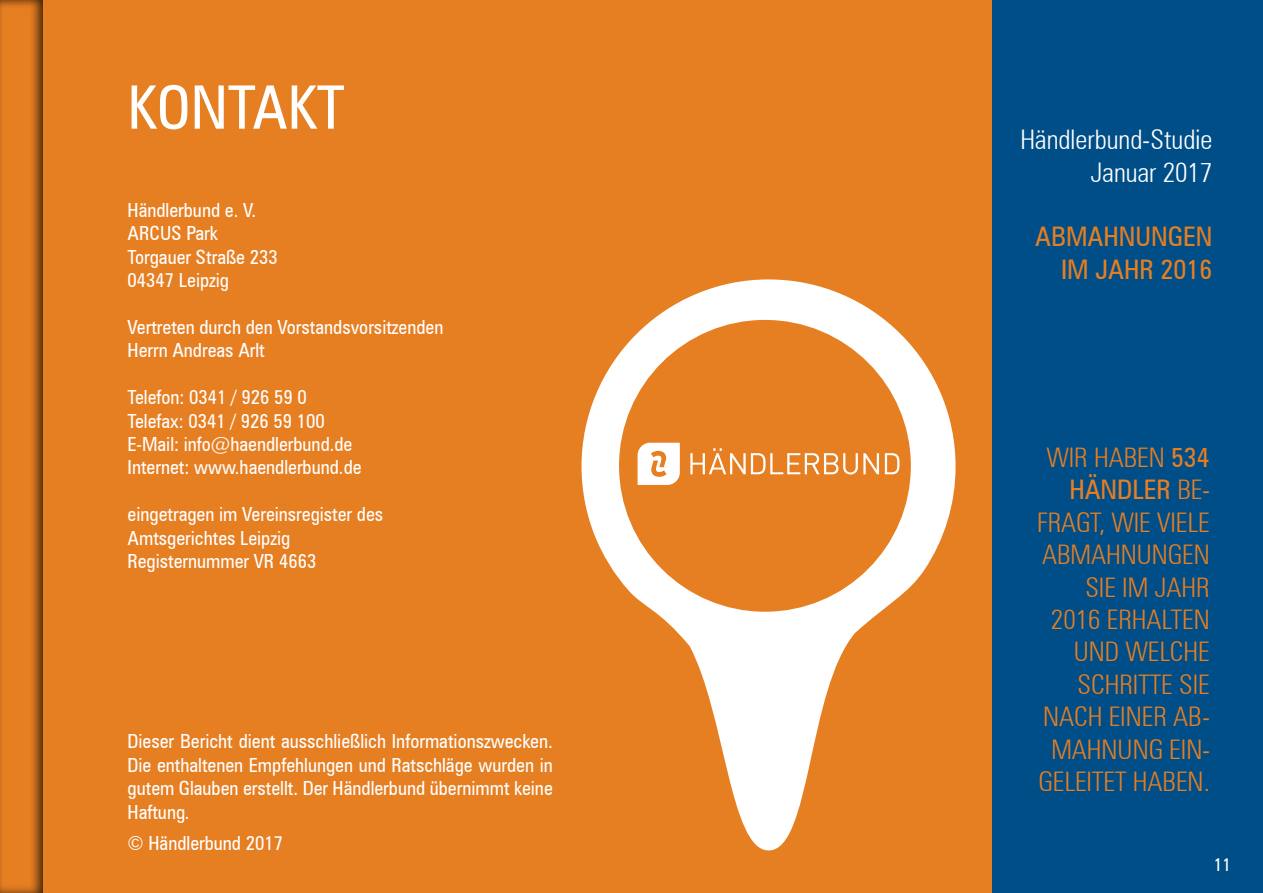
<style>
.page{position:relative;width:1263px;height:893px;background:#fff}
.page>*{position:absolute;margin:0;border:0;box-sizing:border-box;transform-origin:0 0}
.t1{font:condensed 60px "Zurich BT";color:#fff}
.t2{font:300 condensed 27px/32.4px "Zurich BT";color:#e67e22;text-align:right}
.t3{font:300 condensed 27px/32.4px "Zurich BT";color:#fff;text-align:right}
.t4{font:condensed 27px/32.4px "Zurich BT";color:#e67e22;text-align:right}
.t5{font:condensed 19.5px/23.4px "Zurich BT";color:#fff}
.t6{font:condensed 18px "Zurich BT";color:#fff}
.s1{font-weight:400}
</style>
<div class="page">
<div style="left:20px;top:0;width:1243px;height:893px;background:#004e87"></div>
<div style="left:43px;top:0;width:948px;height:893px;background:#e67e22"></div>
<div style="left:0;top:0;width:56px;height:893px;background:#000;opacity:.75"></div>
<svg style="left:581px;top:279px;width:374px;height:572px"></svg>
<svg style="left:690px;top:448px;width:189px;height:26px"></svg>
<svg style="left:885px;top:453px;width:15px;height:21px"></svg>
<svg style="left:638px;top:443px;width:42px;height:42px"></svg>
<h1 class="t1" style="left:128px;top:71px;width:219px">KONTAKT</h1>
<p class="t5" style="left:128px;top:198px;width:152px">Händlerbund e. V.<br>ARCUS Park<br>Torgauer Straße 233<br>04347 Leipzig</p>
<p class="t5" style="left:128px;top:315px;width:317px">Vertreten durch den Vorstandsvorsitzenden<br>Herrn Andreas Arlt</p>
<p class="t5" style="left:128px;top:385px;width:236px">Telefon: 0341 / 926 59 0<br>Telefax: 0341 / 926 59 100<br>E-Mail: info@haendlerbund.de<br>Internet: www.haendlerbund.de</p>
<p class="t5" style="left:128px;top:502px;width:257px">eingetragen im Vereinsregister des<br>Amtsgerichtes Leipzig<br>Registernummer VR 4663</p>
<p class="t5" style="left:128px;top:730px;width:427px;text-align:justify">Dieser Bericht dient ausschließlich Informationszwecken.<br>Die enthaltenen Empfehlungen und Ratschläge wurden in gutem Glauben erstellt. Der Händlerbund übernimmt keine Haftung.</p>
<p class="t5" style="left:128px;top:832px;width:157px">© Händlerbund 2017</p>
<h2 class="t3" style="left:1020px;top:123px;width:193px">Händlerbund-Studie<br>Januar 2017</h2>
<h2 class="t4" style="left:1035px;top:220px;width:179px">ABMAHNUNGEN<br>IM JAHR 2016</h2>
<h2 class="t2" style="left:1037px;top:441px;width:174px">WIR HABEN <span class="s1">534<br>HÄNDLER</span> BE-<br>FRAGT, WIE VIELE<br>ABMAHNUNGEN<br>SIE IM JAHR<br>2016 ERHALTEN<br>UND WELCHE<br>SCHRITTE SIE<br>NACH EINER AB-<br>MAHNUNG EIN-<br>GELEITET HABEN.</h2>
<p class="t6" style="left:1214px;top:854px;width:19px">11</p>
</div>
